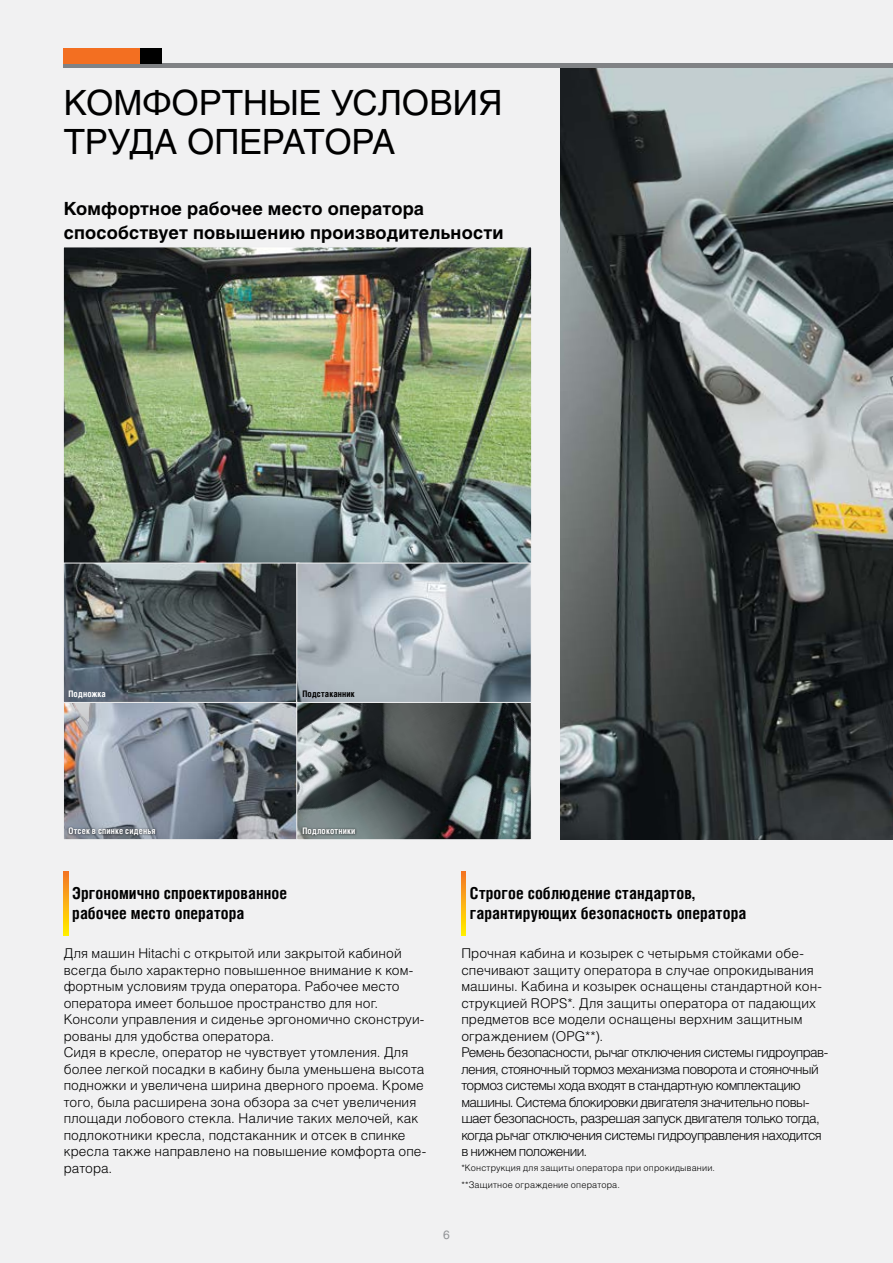
<style>
.page{position:relative;width:893px;height:1263px;background:#f1f1f2}
.page>*{position:absolute;margin:0;border:0;box-sizing:border-box;transform-origin:0 0}
.t1{font:34.5px/39px "Helios C";color:#000}
.t2{font:700 18px/24px "Helios C";letter-spacing:.01em;color:#000}
.t3{font:700 16.5px/19.5px "Helios Cond C";letter-spacing:.005em;color:#000}
.t4{font:13.5px/16.5px "Helios Light C";letter-spacing:.005em;color:#000}
.t5{font:13.5px/16.5px "Helios Light C";letter-spacing:-.04em;color:#000}
.t6{font:12px "Helios C";color:#939598}
.t7{font:9px/16.5px "Helios Light C";letter-spacing:.02em;color:#000}
.t8{font:700 9px "Helios Cond C";letter-spacing:.015em;color:#fff}
.t9{font:700 9px "Helios Cond C";letter-spacing:.02em;color:#000}
</style>
<div class="page">
<img style="left:561px;top:68px;width:332px;height:771px">
<img style="left:63px;top:247px;width:469px;height:315px">
<hr style="left:64px;top:64px;width:829px;height:4px;background:#808285">
<div style="left:64px;top:48px;width:77px;height:16px;background:#f36f21"></div>
<div style="left:141px;top:48px;width:21px;height:16px;background:#000"></div>
<svg style="left:64px;top:872px;width:4px;height:63px"></svg>
<svg style="left:461px;top:872px;width:5px;height:63px"></svg>
<svg style="left:63px;top:562px;width:468px;height:278px;background:#747c81"></svg>
<div style="left:67px;top:826px;width:90px;height:12px;background:#000;opacity:.75"></div>
<div style="left:301px;top:826px;width:56px;height:12px;background:#000;opacity:.75"></div>
<h1 class="t1" style="left:64px;top:83px;width:440px">КОМФОРТНЫЕ УСЛОВИЯ<br>ТРУДА ОПЕРАТОРА</h1>
<h2 class="t2" style="left:64px;top:197px;width:441px">Комфортное рабочее место оператора способствует повышению производительности</h2>
<p class="t8" style="left:68px;top:688px;width:39px">Подножка</p>
<p class="t9" style="left:302px;top:688px;width:54px">Подстаканник</p>
<p class="t8" style="left:68px;top:825px;width:89px">Отсек в спинке сиденья</p>
<p class="t8" style="left:302px;top:825px;width:55px">Подлокотники</p>
<p class="t3" style="left:72px;top:883px;width:216px">Эргономично спроектированное рабочее место оператора</p>
<p class="t4" style="left:64px;top:945px;width:364px">Для машин Hitachi с открытой или закрытой кабиной всегда было характерно повышенное внимание к ком&shy;фортным условиям труда оператора. Рабочее место оператора имеет большое пространство для ног.<br>Консоли управления и сиденье эргономично сконструи&shy;рованы для удобства оператора.<br>Сидя в кресле, оператор не чувствует утомления. Для более легкой посадки в кабину была уменьшена высота подножки и увеличена ширина дверного проема. Кроме того, была расширена зона обзора за счет увеличения площади лобового стекла. Наличие таких мелочей, как подлокотники кресла, подстаканник и отсек в спинке кресла также направлено на повышение комфорта опе&shy;ратора.</p>
<p class="t3" style="left:470px;top:883px;width:278px">Строгое соблюдение стандартов, гарантирующих безопасность оператора</p>
<p class="t5" style="left:461px;top:945px;width:368px">Прочная кабина и козырек с четырьмя стойками обе&shy;спечивают защиту оператора в случае опрокидывания машины. Кабина и козырек оснащены стандартной кон&shy;струкцией ROPS*. Для защиты оператора от падающих предметов все модели оснащены верхним защитным ограждением (OPG**).<br>Ремень безопасности, рычаг отключения системы гидроуправ&shy;ления, стояночный тормоз механизма поворота и стояночный тормоз системы хода входят в стандартную комплектацию машины. Система блокировки двигателя значительно повы&shy;шает безопасность, разрешая запуск двигателя только тогда, когда рычаг отключения системы гидроуправления находится в нижнем положении.</p>
<p class="t7" style="left:461px;top:1159px;width:255px">*Конструкция для защиты оператора при опрокидывании. **Защитное ограждение оператора.</p>
<p class="t6" style="left:443px;top:1228px;width:8px">6</p>
</div>
